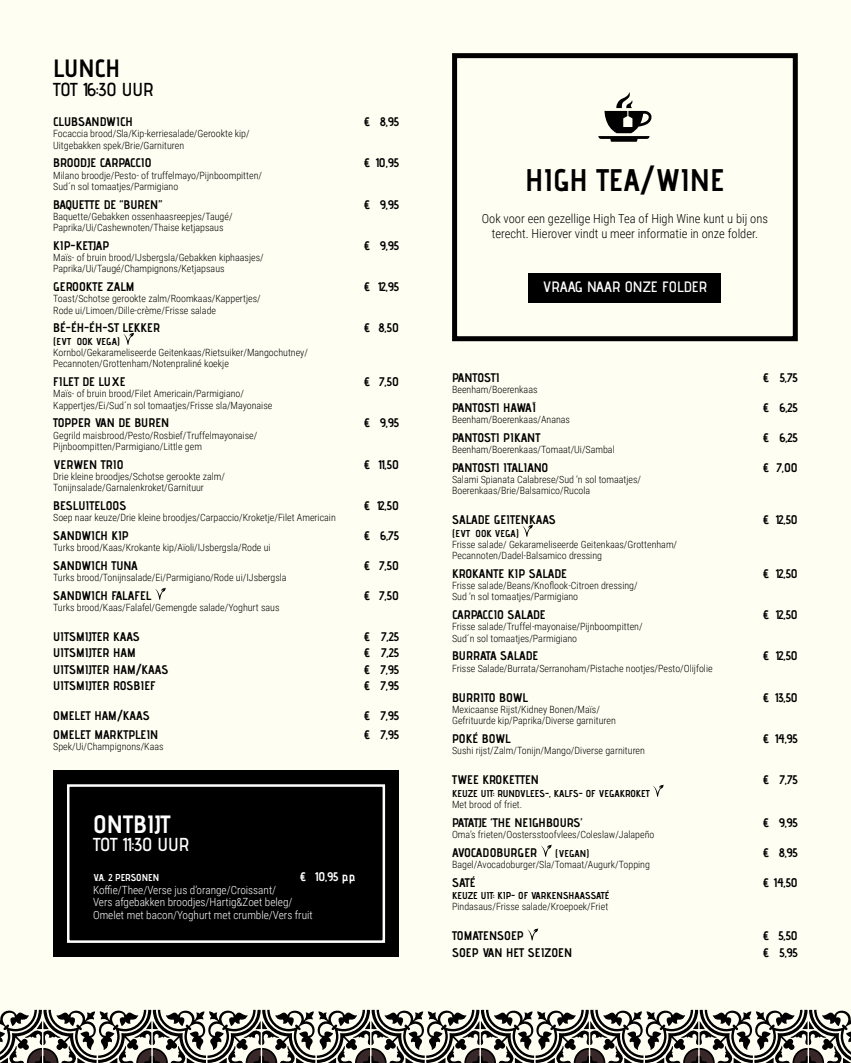
<style>
.page{position:relative;width:851px;height:1063px;background:#fff}
.page>*{position:absolute;margin:0;border:0;box-sizing:border-box;transform-origin:0 0}
.t1{font:700 31.25px "Advent Pro";color:#000}
.t2{font:700 25px "Advent Pro";color:#fff}
.t3{font:700 25px "Advent Pro";color:#000}
.t4{font:600 18.75px "Advent Pro";color:#fff}
.t5{font:600 18.75px "Advent Pro";color:#000}
.t6{font:600 15px "Advent Pro";color:#fff}
.t7{font:700 12.5px "Advent Pro";color:#000}
.t8{font:300 12.5px/15px "Roboto Condensed";color:#000;text-align:center}
.t9{font:700 12.5px "Advent Pro";color:#fff}
.t10{font:300 11.25px/12.5px "Roboto Condensed";color:#fff}
.t11{font:300 10px/11.2px "Roboto Condensed";color:#000}
.t12{font:700 10px "Advent Pro";color:#000}
.t13{font:700 10px "Advent Pro";color:#fff}
</style>
<div class="page">
<div style="left:0;top:0;width:850px;height:1063px;background:#fffef2"></div>
<svg style="left:0;top:1010px;width:850px;height:53px"></svg>
<div style="left:53px;top:770px;width:346px;height:187px;background:#000"></div>
<div style="left:67px;top:784px;width:318px;height:159px;border:2px solid #fff"></div>
<div style="left:452px;top:53px;width:345px;height:288px;border:5px solid #000"></div>
<svg style="left:123px;top:333px;width:11px;height:12px"></svg>
<svg style="left:155px;top:588px;width:11px;height:12px"></svg>
<svg style="left:522px;top:524px;width:11px;height:13px"></svg>
<svg style="left:653px;top:785px;width:10px;height:12px"></svg>
<svg style="left:541px;top:844px;width:11px;height:13px"></svg>
<svg style="left:527px;top:928px;width:11px;height:12px"></svg>
<div style="left:528px;top:273px;width:193px;height:29px;background:#000"></div>
<svg style="left:598px;top:92px;width:54px;height:50px"></svg>
<h2 class="t3" style="left:53px;top:53px;width:68px">LUNCH</h2>
<h3 class="t5" style="left:53px;top:78px;width:102px">TOT 16:30 UUR</h3>
<p class="t7" style="left:53px;top:114px;width:81px">CLUBSANDWICH</p>
<p class="t7" style="left:363px;top:114px;width:37px">€ 8,95</p>
<p class="t11" style="left:53px;top:128px;width:198px">Focaccia brood/Sla/Kip-kerriesalade/Gerookte kip/<br>Uitgebakken spek/Brie/Garnituren</p>
<p class="t7" style="left:53px;top:155px;width:100px">BROODJE CARPACCIO</p>
<p class="t7" style="left:363px;top:155px;width:37px">€ 10,95</p>
<p class="t11" style="left:53px;top:169px;width:210px">Milano broodje/Pesto- of truffelmayo/Pijnboompitten/<br>Sud´n sol tomaatjes/Parmigiano</p>
<p class="t7" style="left:53px;top:196px;width:110px">BAQUETTE DE “BUREN”</p>
<p class="t7" style="left:363px;top:196px;width:37px">€ 9,95</p>
<p class="t11" style="left:53px;top:210px;width:181px">Baquette/Gebakken ossenhaasreepjes/Taugé/<br>Paprika/Ui/Cashewnoten/Thaise ketjapsaus</p>
<p class="t7" style="left:53px;top:238px;width:58px">KIP-KETJAP</p>
<p class="t7" style="left:363px;top:238px;width:37px">€ 9,95</p>
<p class="t11" style="left:53px;top:251px;width:212px">Maïs- of bruin brood/IJsbergsla/Gebakken kiphaasjes/<br>Paprika/Ui/Taugé/Champignons/Ketjapsaus</p>
<p class="t7" style="left:53px;top:279px;width:83px">GEROOKTE ZALM</p>
<p class="t7" style="left:363px;top:279px;width:37px">€ 12,95</p>
<p class="t11" style="left:53px;top:293px;width:209px">Toast/Schotse gerookte zalm/Roomkaas/Kappertjes/<br>Rode ui/Limoen/Dille-crème/Frisse salade</p>
<p class="t7" style="left:53px;top:320px;width:108px">BÉ-ÉH-ÉH-ST LEKKER</p>
<p class="t7" style="left:363px;top:320px;width:37px">€ 8,50</p>
<p class="t12" style="left:53px;top:335px;width:69px">(EVT OOK VEGA)</p>
<p class="t11" style="left:53px;top:346px;width:256px">Kornbol/Gekarameliseerde Geitenkaas/Rietsuiker/Mangochutney/<br>Pecannoten/Grottenham/Notenpraliné koekje</p>
<p class="t7" style="left:53px;top:374px;width:74px">FILET DE LUXE</p>
<p class="t7" style="left:363px;top:374px;width:37px">€ 7,50</p>
<p class="t11" style="left:53px;top:388px;width:221px">Maïs- of bruin brood/Filet Americain/Parmigiano/<br>Kappertjes/Ei/Sud´n sol tomaatjes/Frisse sla/Mayonaise</p>
<p class="t7" style="left:53px;top:415px;width:118px">TOPPER VAN DE BUREN</p>
<p class="t7" style="left:363px;top:415px;width:37px">€ 9,95</p>
<p class="t11" style="left:53px;top:429px;width:205px">Gegrild maisbrood/Pesto/Rosbief/Truffelmayonaise/<br>Pijnboompitten/Parmigiano/Little gem</p>
<p class="t7" style="left:53px;top:456px;width:72px">VERWEN TRIO</p>
<p class="t7" style="left:363px;top:456px;width:37px">€ 11,50</p>
<p class="t11" style="left:53px;top:470px;width:173px">Drie kleine broodjes/Schotse gerookte zalm/<br>Tonijnsalade/Garnalenkroket/Garnituur</p>
<p class="t7" style="left:53px;top:498px;width:75px">BESLUITELOOS</p>
<p class="t7" style="left:363px;top:498px;width:37px">€ 12,50</p>
<p class="t11" style="left:53px;top:511px;width:284px">Soep naar keuze/Drie kleine broodjes/Carpaccio/Kroketje/Filet Americain</p>
<p class="t7" style="left:53px;top:528px;width:77px">SANDWICH KIP</p>
<p class="t7" style="left:363px;top:528px;width:37px">€ 6,75</p>
<p class="t11" style="left:53px;top:541px;width:219px">Turks brood/Kaas/Krokante kip/Aïoli/IJsbergsla/Rode ui</p>
<p class="t7" style="left:53px;top:558px;width:86px">SANDWICH TUNA</p>
<p class="t7" style="left:363px;top:558px;width:37px">€ 7,50</p>
<p class="t11" style="left:53px;top:571px;width:235px">Turks brood/Tonijnsalade/Ei/Parmigiano/Rode ui/IJsbergsla</p>
<p class="t7" style="left:53px;top:588px;width:100px">SANDWICH FALAFEL</p>
<p class="t7" style="left:363px;top:588px;width:37px">€ 7,50</p>
<p class="t11" style="left:53px;top:601px;width:228px">Turks brood/Kaas/Falafel/Gemengde salade/Yoghurt saus</p>
<p class="t7" style="left:53px;top:629px;width:88px">UITSMIJTER KAAS</p>
<p class="t7" style="left:363px;top:629px;width:37px">€ 7,25</p>
<p class="t7" style="left:53px;top:645px;width:84px">UITSMIJTER HAM</p>
<p class="t7" style="left:363px;top:645px;width:37px">€ 7,25</p>
<p class="t7" style="left:53px;top:661px;width:117px">UITSMIJTER HAM/KAAS</p>
<p class="t7" style="left:363px;top:661px;width:37px">€ 7,95</p>
<p class="t7" style="left:53px;top:678px;width:104px">UITSMIJTER ROSBIEF</p>
<p class="t7" style="left:363px;top:678px;width:37px">€ 7,95</p>
<p class="t7" style="left:53px;top:708px;width:98px">OMELET HAM/KAAS</p>
<p class="t7" style="left:363px;top:708px;width:37px">€ 7,95</p>
<p class="t7" style="left:53px;top:726px;width:107px">OMELET MARKTPLEIN</p>
<p class="t7" style="left:363px;top:726px;width:37px">€ 7,95</p>
<p class="t11" style="left:53px;top:740px;width:112px">Spek/Ui/Champignons/Kaas</p>
<h2 class="t2" style="left:93px;top:808px;width:79px">ONTBIJT</h2>
<h3 class="t4" style="left:93px;top:833px;width:98px">TOT 11:30 UUR</h3>
<p class="t13" style="left:93px;top:872px;width:68px">V.A. 2 PERSONEN</p>
<p class="t9" style="left:299px;top:869px;width:58px">€ 10,95 p.p.</p>
<p class="t10" style="left:93px;top:883px;width:221px">Koffie/Thee/Verse jus d’orange/Croissant/<br>Vers afgebakken broodjes/Hartig&amp;Zoet beleg/<br>Omelet met bacon/Yoghurt met crumble/Vers fruit</p>
<h1 class="t1" style="left:525px;top:161px;width:201px">HIGH TEA/WINE</h1>
<p class="t8" style="left:482px;top:211px;width:287px">Ook voor een gezellige High Tea of High Wine kunt u bij ons terecht. Hierover vindt u meer informatie in onze folder.</p>
<h3 class="t6" style="left:542px;top:278px;width:166px">VRAAG NAAR ONZE FOLDER</h3>
<p class="t7" style="left:452px;top:370px;width:49px">PANTOSTI</p>
<p class="t7" style="left:762px;top:370px;width:37px">€ 5,75</p>
<p class="t11" style="left:452px;top:383px;width:87px">Beenham/Boerenkaas</p>
<p class="t7" style="left:452px;top:400px;width:86px">PANTOSTI HAWAÏ</p>
<p class="t7" style="left:762px;top:400px;width:37px">€ 6,25</p>
<p class="t11" style="left:452px;top:413px;width:119px">Beenham/Boerenkaas/Ananas</p>
<p class="t7" style="left:452px;top:430px;width:90px">PANTOSTI PIKANT</p>
<p class="t7" style="left:762px;top:430px;width:37px">€ 6,25</p>
<p class="t11" style="left:452px;top:443px;width:164px">Beenham/Boerenkaas/Tomaat/Ui/Sambal</p>
<p class="t7" style="left:452px;top:460px;width:98px">PANTOSTI ITALIANO</p>
<p class="t7" style="left:762px;top:460px;width:37px">€ 7,00</p>
<p class="t11" style="left:452px;top:473px;width:190px">Salami Spianata Calabrese/Sud ’n sol tomaatjes/<br>Boerenkaas/Brie/Balsamico/Rucola</p>
<p class="t7" style="left:452px;top:512px;width:105px">SALADE GEITENKAAS</p>
<p class="t7" style="left:762px;top:512px;width:37px">€ 12,50</p>
<p class="t12" style="left:452px;top:527px;width:69px">(EVT OOK VEGA)</p>
<p class="t11" style="left:452px;top:538px;width:226px">Frisse salade/ Gekarameliseerde Geitenkaas/Grottenham/<br>Pecannoten/Dadel-Balsamico dressing</p>
<p class="t7" style="left:452px;top:566px;width:116px">KROKANTE KIP SALADE</p>
<p class="t7" style="left:762px;top:566px;width:37px">€ 12,50</p>
<p class="t11" style="left:452px;top:580px;width:187px">Frisse salade/Beans/Knoflook-Citroen dressing/<br>Sud ’n sol tomaatjes/Parmigiano</p>
<p class="t7" style="left:452px;top:607px;width:95px">CARPACCIO SALADE</p>
<p class="t7" style="left:762px;top:607px;width:37px">€ 12,50</p>
<p class="t11" style="left:452px;top:621px;width:192px">Frisse salade/Truffel-mayonaise/Pijnboompitten/<br>Sud´n sol tomaatjes/Parmigiano</p>
<p class="t7" style="left:452px;top:648px;width:88px">BURRATA SALADE</p>
<p class="t7" style="left:762px;top:648px;width:37px">€ 12,50</p>
<p class="t11" style="left:452px;top:662px;width:262px">Frisse Salade/Burrata/Serranoham/Pistache nootjes/Pesto/Olijfolie</p>
<p class="t7" style="left:452px;top:690px;width:77px">BURRITO BOWL</p>
<p class="t7" style="left:762px;top:690px;width:37px">€ 13,50</p>
<p class="t11" style="left:452px;top:703px;width:165px">Mexicaanse Rijst/Kidney Bonen/Maïs/<br>Gefrituurde kip/Paprika/Diverse garnituren</p>
<p class="t7" style="left:452px;top:731px;width:60px">POKÉ BOWL</p>
<p class="t7" style="left:762px;top:731px;width:37px">€ 14,95</p>
<p class="t11" style="left:452px;top:745px;width:194px">Sushi rijst/Zalm/Tonijn/Mango/Diverse garnituren</p>
<p class="t7" style="left:452px;top:772px;width:88px">TWEE KROKETTEN</p>
<p class="t7" style="left:762px;top:772px;width:37px">€ 7,75</p>
<p class="t12" style="left:452px;top:787px;width:199px">KEUZE UIT: RUNDVLEES-, KALFS- OF VEGAKROKET</p>
<p class="t11" style="left:452px;top:798px;width:72px">Met brood of friet.</p>
<p class="t7" style="left:452px;top:815px;width:132px">PATATJE ‘THE NEIGHBOURS’</p>
<p class="t7" style="left:762px;top:815px;width:37px">€ 9,95</p>
<p class="t11" style="left:452px;top:828px;width:204px">Oma’s frieten/Oostersstoofvlees/Coleslaw/Jalapeño</p>
<p class="t7" style="left:452px;top:845px;width:87px">AVOCADOBURGER</p>
<p class="t12" style="left:555px;top:847px;width:36px">(VEGAN)</p>
<p class="t7" style="left:762px;top:845px;width:37px">€ 8,95</p>
<p class="t11" style="left:452px;top:858px;width:199px">Bagel/Avocadoburger/Sla/Tomaat/Augurk/Topping</p>
<p class="t7" style="left:452px;top:875px;width:25px">SATÉ</p>
<p class="t7" style="left:762px;top:875px;width:37px">€ 14,50</p>
<p class="t12" style="left:452px;top:890px;width:159px">KEUZE UIT: KIP- OF VARKENSHAASSATÉ</p>
<p class="t11" style="left:452px;top:901px;width:158px">Pindasaus/Frisse salade/Kroepoek/Friet</p>
<p class="t7" style="left:452px;top:928px;width:73px">TOMATENSOEP</p>
<p class="t7" style="left:762px;top:928px;width:37px">€ 5,50</p>
<p class="t7" style="left:452px;top:945px;width:122px">SOEP VAN HET SEIZOEN</p>
<p class="t7" style="left:762px;top:945px;width:37px">€ 5,95</p>
</div>
